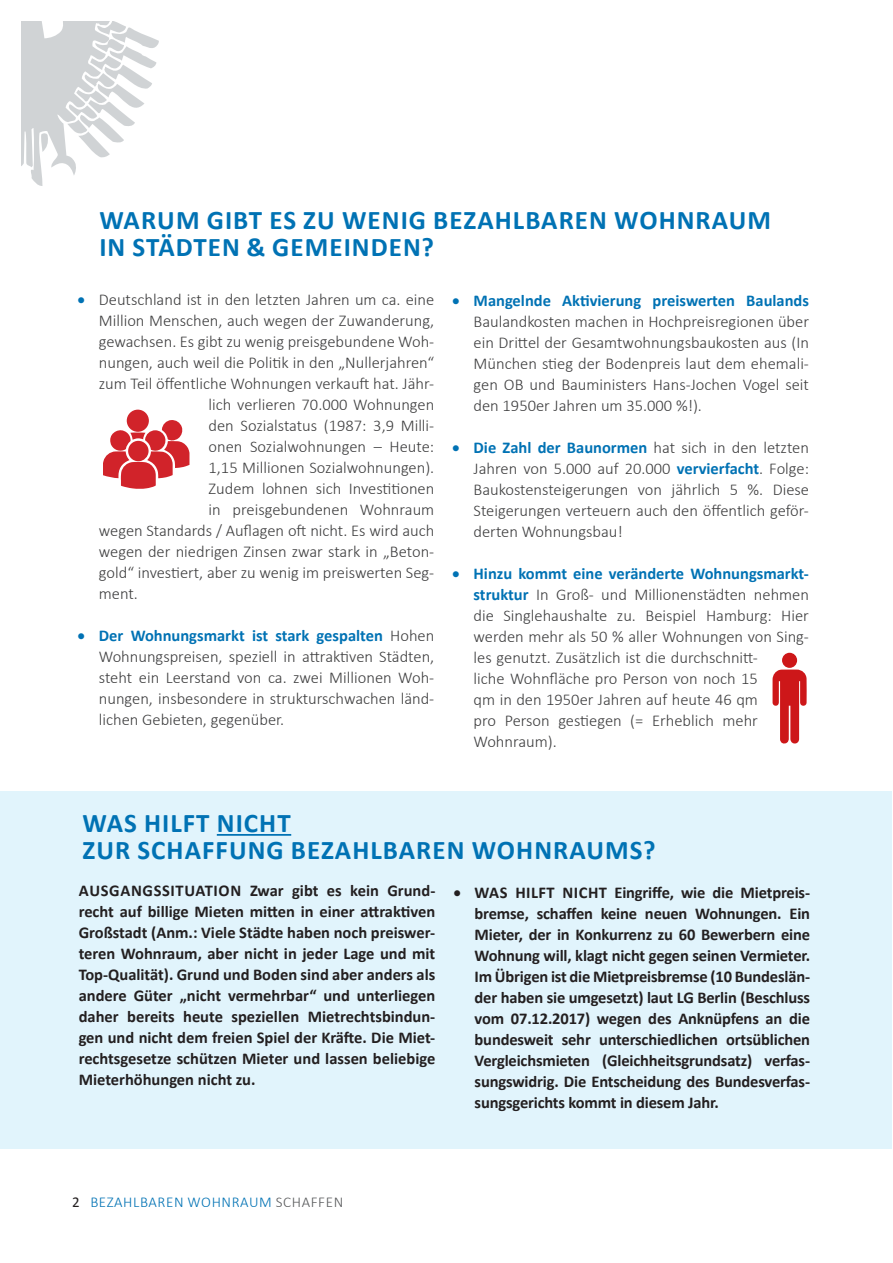
<style>
.page{position:relative;width:893px;height:1263px;background:#fff}
.page>*{position:absolute;margin:0;border:0;box-sizing:border-box;transform-origin:0 0}
.t1{font:700 27px/27px "Calibri";letter-spacing:.04em;color:#0072b4}
.t2{font:300 16.5px/21px "Calibri";color:#3e3e3f;text-align:justify}
.t3{font:700 16.5px/21px "Calibri";letter-spacing:-.01em;color:#231f20;text-align:justify}
.t4{font:300 15px "Calibri";letter-spacing:.04em;color:#0072b4}
.s1{color:#0072b4}
.s2{font-weight:700;color:#0072b4}
.s3{font-weight:400;color:#231f20}
.s4{color:#57585a}
</style>
<div class="page">
<div style="left:1px;top:791px;width:891px;height:357px;background:#e1f4fc"></div>
<hr style="left:217px;top:834px;width:74px;height:2px;background:#0072b4">
<svg style="left:21px;top:21px;width:138px;height:165px"></svg>
<div style="left:127px;top:410px;width:22px;height:22px;background:#d1232a;border-radius:50%"></div>
<svg style="left:103px;top:420px;width:86px;height:69px"></svg>
<svg style="left:772px;top:669px;width:35px;height:75px"></svg>
<div style="left:782px;top:653px;width:15px;height:15px;background:#cd1719;border-radius:50%"></div>
<h1 class="t1" style="left:99px;top:207px;width:673px">WARUM GIBT ES ZU WENIG BEZAHLBAREN WOHNRAUM<br>IN STÄDTEN &amp; GEMEINDEN?</h1>
<p class="t2" style="left:78px;top:289px;width:358px"><span class="s1">•</span> Deutschland ist in den letzten Jahren um ca. eine</p>
<p class="t2" style="left:99px;top:310px;width:337px">Million Menschen, auch wegen der Zuwanderung,</p>
<p class="t2" style="left:99px;top:331px;width:337px">gewachsen. Es gibt zu wenig preisgebundene Woh-</p>
<p class="t2" style="left:99px;top:352px;width:337px">nungen, auch weil die Politik in den „Nullerjahren“</p>
<p class="t2" style="left:99px;top:373px;width:337px">zum Teil öffentliche Wohnungen verkauft hat. Jähr-</p>
<p class="t2" style="left:209px;top:394px;width:227px">lich verlieren 70.000 Wohnungen</p>
<p class="t2" style="left:209px;top:415px;width:227px">den Sozialstatus (1987: 3,9 Milli-</p>
<p class="t2" style="left:209px;top:436px;width:227px">onen Sozialwohnungen – Heute:</p>
<p class="t2" style="left:209px;top:457px;width:227px">1,15 Millionen Sozialwohnungen).</p>
<p class="t2" style="left:209px;top:478px;width:227px">Zudem lohnen sich Investitionen</p>
<p class="t2" style="left:209px;top:499px;width:227px">in preisgebundenen Wohnraum</p>
<p class="t2" style="left:99px;top:520px;width:337px">wegen Standards / Auflagen oft nicht. Es wird auch</p>
<p class="t2" style="left:99px;top:541px;width:337px">wegen der niedrigen Zinsen zwar stark in „Beton-</p>
<p class="t2" style="left:99px;top:562px;width:337px">gold“ investiert, aber zu wenig im preiswerten Seg-</p>
<p class="t2" style="left:99px;top:583px;width:41px">ment.</p>
<p class="t2" style="left:99px;top:625px;width:337px;text-indent:-21px"><span class="s1">•</span> <span class="s2">Der Wohnungsmarkt ist stark gespalten</span> Hohen Wohnungspreisen, speziell in attraktiven Städten, steht ein Leerstand von ca. zwei Millionen Woh&shy;nungen, insbesondere in strukturschwachen länd&shy;lichen Gebieten, gegenüber.</p>
<p class="t2" style="left:474px;top:290px;width:337px;text-indent:-21px"><span class="s1">•</span> <span class="s2">Mangelnde Aktivierung preiswerten Baulands </span>Baulandkosten machen in Hochpreisregionen über ein Drittel der Gesamtwohnungsbaukosten aus (In München stieg der Bodenpreis laut dem ehemali&shy;gen OB und Bauministers Hans-Jochen Vogel seit den 1950er Jahren um 35.000 %!).</p>
<p class="t2" style="left:474px;top:437px;width:337px;text-indent:-21px"><span class="s1">•</span> <span class="s2">Die Zahl der Baunormen</span> hat sich in den letzten Jahren von 5.000 auf 20.000 <span class="s2">vervierfacht</span>. Folge:<br>Baukostensteigerungen von jährlich 5 %. Diese Steigerungen verteuern auch den öffentlich geför&shy;derten Wohnungsbau!</p>
<p class="t2" style="left:474px;top:563px;width:337px;text-align:left;text-indent:-21px"><span class="s1">•</span> <span class="s2">Hinzu kommt eine veränderte Wohnungsmarkt&shy;struktur</span> In Groß- und Millionenstädten nehmen die Singlehaushalte zu. Beispiel Hamburg: Hier werden mehr als 50 % aller Wohnungen von Sing&shy;les genutzt. Zusätzlich ist die durchschnitt-<br>liche Wohnfläche pro Person von noch 15<br>qm in den 1950er Jahren auf heute 46 qm<br>pro Person gestiegen (= Erheblich mehr Wohnraum).</p>
<h1 class="t1" style="left:82px;top:809px;width:575px">WAS HILFT NICHT<br>ZUR SCHAFFUNG BEZAHLBAREN WOHNRAUMS?</h1>
<p class="t3" style="left:79px;top:879px;width:358px">AUSGANGSSITUATION Zwar gibt es kein Grund&shy;recht auf billige Mieten mitten in einer attraktiven Großstadt (Anm.: Viele Städte haben noch preiswer&shy;teren Wohnraum, aber nicht in jeder Lage und mit Top-Qualität). Grund und Boden sind aber anders als andere Güter „nicht vermehrbar“ und unterliegen daher bereits heute speziellen Mietrechtsbindun&shy;gen und nicht dem freien Spiel der Kräfte. Die Miet&shy;rechtsgesetze schützen Mieter und lassen beliebige Mieterhöhungen nicht zu.</p>
<p class="t3" style="left:475px;top:882px;width:337px;text-indent:-21px">• WAS HILFT NICHT Eingriffe, wie die Mietpreis&shy;bremse, schaffen keine neuen Wohnungen. Ein Mieter, der in Konkurrenz zu 60 Bewerbern eine Wohnung will, klagt nicht gegen seinen Vermieter.<br>Im Übrigen ist die Mietpreisbremse (10 Bundeslän&shy;der haben sie umgesetzt) laut LG Berlin (Beschluss vom 07.12.2017) wegen des Anknüpfens an die bundesweit sehr unterschiedlichen ortsüblichen Vergleichsmieten (Gleichheitsgrundsatz) verfas&shy;sungswidrig. Die Entscheidung des Bundesverfas&shy;sungsgerichts kommt in diesem Jahr.</p>
<p class="t4" style="left:72px;top:1193px;width:272px"><span class="s3">2</span> BEZAHLBAREN WOHNRAUM <span class="s4">SCHAFFEN</span></p>
</div>
